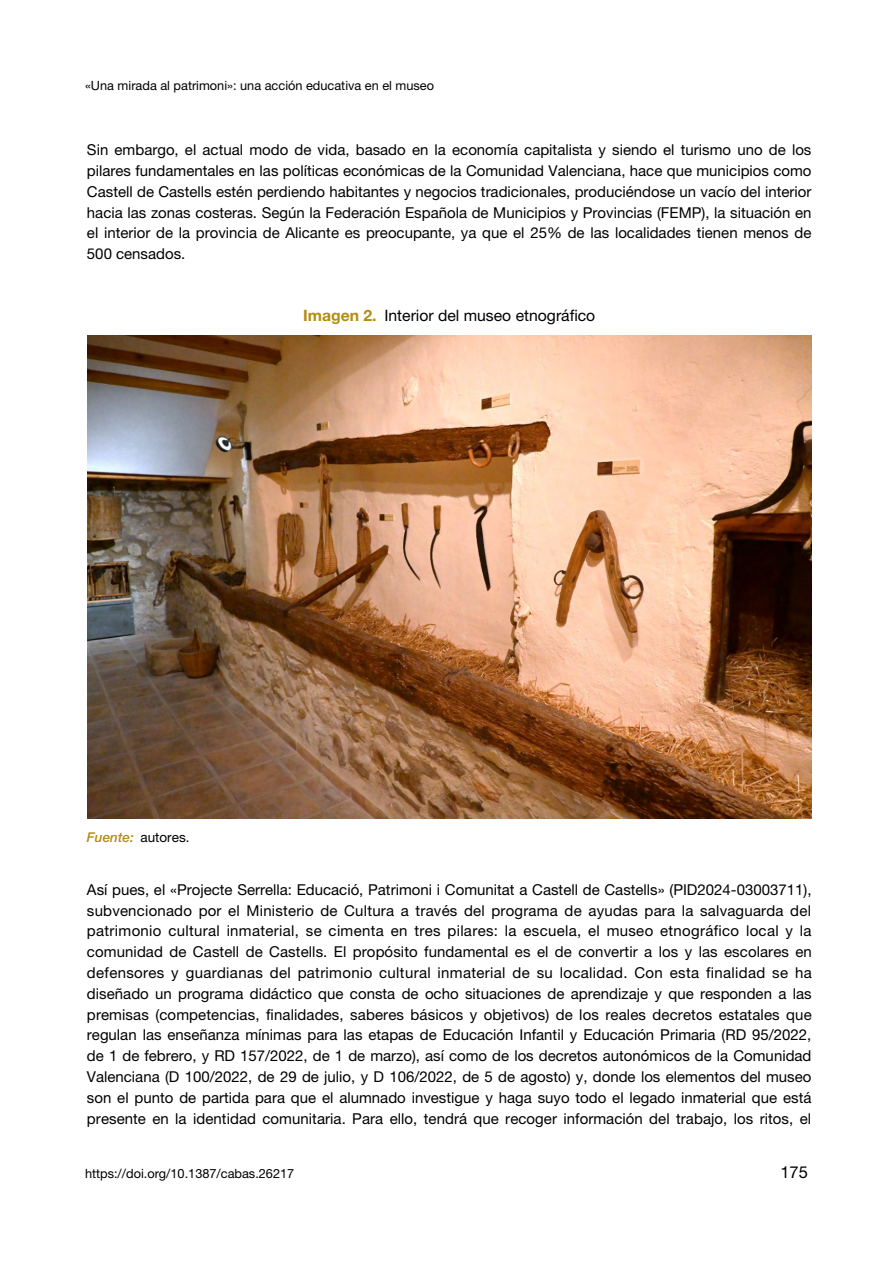
<style>
.page{position:relative;width:893px;height:1263px;background:#fff}
.page>*{position:absolute;margin:0;border:0;box-sizing:border-box;transform-origin:0 0}
.t1{font:16.5px "Helvetica Neue LT Std";color:#000}
.t2{font:15.75px "Helvetica Neue LT Std";color:#000}
.t3{font:15px/20.9px "Helvetica Neue LT Std";color:#000;text-align:justify}
.t4{font:13.5px "Helvetica Neue LT Std";color:#000}
.t5{font:12.75px "Helvetica Neue LT Std";color:#000}
.s1{font-weight:700;color:#b48d0e}
.s2{font-weight:500;font-style:italic;color:#b48d0e}
</style>
<div class="page">
<img style="left:87px;top:335px;width:724px;height:484px">
<p class="t5" style="left:85px;top:78px;width:351px">«Una mirada al patrimoni»: una acción educativa en el museo</p>
<p class="t3" style="left:87px;top:139px;width:726px">Sin embargo, el actual modo de vida, basado en la economía capitalista y siendo el turismo uno de los pilares fundamentales en las políticas económicas de la Comunidad Valenciana, hace que municipios como Castell de Castells estén perdiendo habitantes y negocios tradicionales, produciéndose un vacío del interior hacia las zonas costeras. Según la Federación Española de Municipios y Provincias (FEMP), la situación en el interior de la provincia de Alicante es preocupante, ya que el 25% de las localidades tienen menos de 500 censados.</p>
<p class="t2" style="left:303px;top:306px;width:294px"><span class="s1">Imagen 2.</span> Interior del museo etnográfico</p>
<p class="t4" style="left:87px;top:829px;width:104px"><span class="s2">Fuente:</span> autores.</p>
<p class="t3" style="left:87px;top:879px;width:726px">Así pues, el «Projecte Serrella: Educació, Patrimoni i Comunitat a Castell de Castells» (PID2024-03003711), subvencionado por el Ministerio de Cultura a través del programa de ayudas para la salvaguarda del patrimonio cultural inmaterial, se cimenta en tres pilares: la escuela, el museo etnográfico local y la comunidad de Castell de Castells. El propósito fundamental es el de convertir a los y las escolares en defensores y guardianas del patrimonio cultural inmaterial de su localidad. Con esta finalidad se ha diseñado un programa didáctico que consta de ocho situaciones de aprendizaje y que responden a las premisas (competencias, finalidades, saberes básicos y objetivos) de los reales decretos estatales que regulan las enseñanza mínimas para las etapas de Educación Infantil y Educación Primaria (RD 95/2022, de 1 de febrero, y RD 157/2022, de 1 de marzo), así como de los decretos autonómicos de la Comunidad Valenciana (D 100/2022, de 29 de julio, y D 106/2022, de 5 de agosto) y, donde los elementos del museo son el punto de partida para que el alumnado investigue y haga suyo todo el legado inmaterial que está presente en la identidad comunitaria. Para ello, tendrá que recoger información del trabajo, los ritos, el</p>
<p class="t5" style="left:85px;top:1166px;width:211px">https://doi.org/10.1387/cabas.26217</p>
<p class="t1" style="left:780px;top:1162px;width:29px">175</p>
</div>
